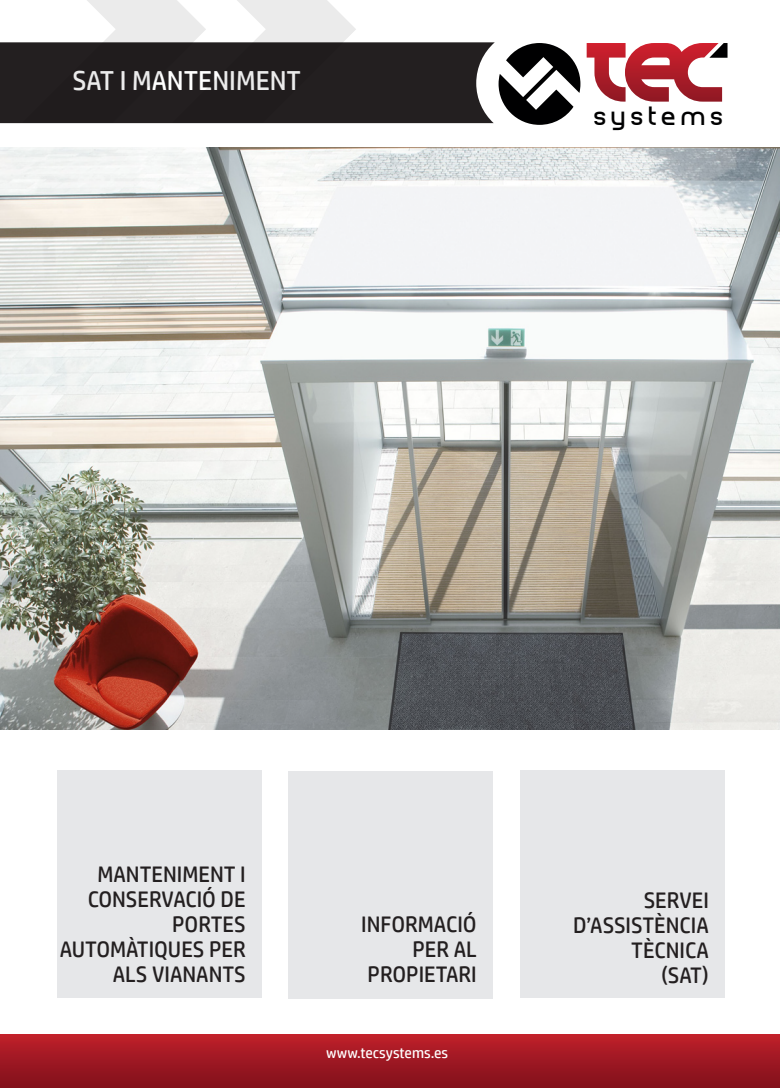
<style>
.page{position:relative;width:780px;height:1088px;background:#fff}
.page>*{position:absolute;margin:0;border:0;box-sizing:border-box;transform-origin:0 0}
.t1{font:27.5px "HP Simplified";color:#fff}
.t2{font:25.12px "Planet Estyle";letter-spacing:.2em;color:#000001}
.t3{font:22.5px/25px "HP Simplified";color:#231f20;text-align:right}
.t4{font:15px "HP Simplified";color:#fff}
</style>
<div class="page">
<svg style="left:586px;top:43px;width:141px;height:59px"></svg>
<svg style="left:498px;top:43px;width:82px;height:82px"></svg>
<svg style="left:0;top:42px;width:494px;height:81px;background:#343132"></svg>
<svg style="left:19px;top:0;width:337px;height:123px"></svg>
<div style="left:0;top:1034px;width:779px;height:54px;background:linear-gradient(to bottom,#bf202a,#82101b)"></div>
<img style="left:0;top:147px;width:779px;height:582px">
<div style="left:57px;top:771px;width:204px;height:227px;background:#e6e7e9"></div>
<div style="left:288px;top:771px;width:204px;height:227px;background:#e6e7e9"></div>
<div style="left:520px;top:771px;width:204px;height:227px;background:#e6e7e9"></div>
<p class="t1" style="left:72px;top:64px;width:230px">SAT I MANTENIMENT</p>
<p class="t2" style="left:594px;top:99px;width:131px">systems</p>
<p class="t3" style="left:60px;top:861px;width:187px">MANTENIMENT I<br>CONSERVACIÓ DE<br>PORTES<br>AUTOMÀTIQUES PER<br>ALS VIANANTS</p>
<p class="t3" style="left:361px;top:911px;width:117px">INFORMACIÓ<br>PER AL<br>PROPIETARI</p>
<p class="t4" style="left:326px;top:1044px;width:123px">www.tecsystems.es</p>
<p class="t3" style="left:573px;top:887px;width:137px">SERVEI<br>D’ASSISTÈNCIA<br>TÈCNICA<br>(SAT)</p>
</div>
